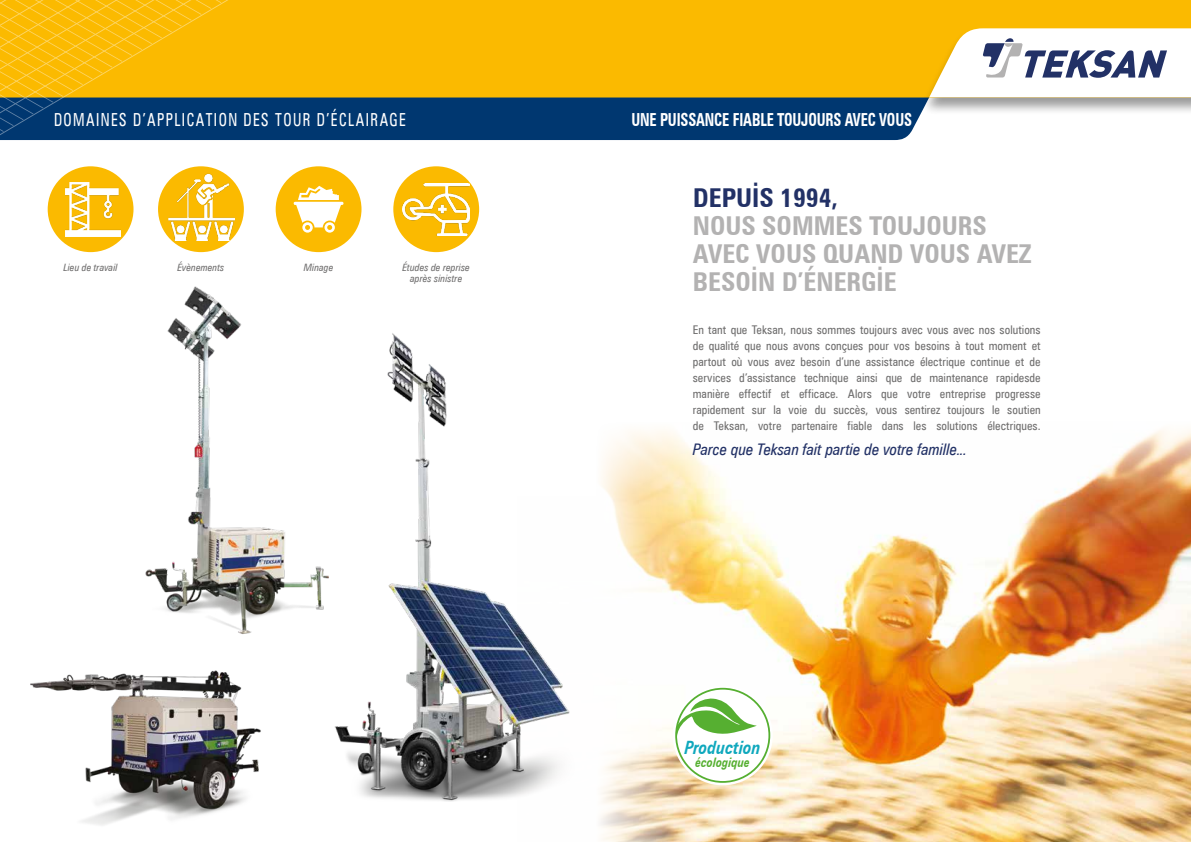
<style>
.page{position:relative;width:1191px;height:842px;background:#fff}
.page>*{position:absolute;margin:0;border:0;box-sizing:border-box;transform-origin:0 0}
.t1{font:700 condensed 26px/28px "Zurich BT";color:#b3b2b2}
.t2{font:700 condensed 26px "Zurich BT";color:#223166}
.t3{font:italic 700 18.3px "Zurich BT";color:#0fa8bd;scale:.8 1}
.t4{font:condensed 18px "Zurich BT";letter-spacing:.1em;color:#fff;scale:.8 1}
.t5{font:700 condensed 18px "Zurich BT";letter-spacing:-.01em;color:#fff;scale:.8 1}
.t6{font:italic condensed 16px "Zurich BT";color:#223166}
.t7{font:italic 700 13.1px "Zurich BT";color:#56af31;scale:.8 1}
.t8{font:condensed 12px/16px "Zurich BT";letter-spacing:.005em;color:#706f6f;text-align:justify}
.t9{font:italic condensed 10.1px/11px "Zurich BT";letter-spacing:.01em;color:#706f6f;text-align:center}
</style>
<div class="page">
<div style="left:48px;top:166px;width:85px;height:86px;background:#fbba00;border-radius:50%"></div>
<img style="left:66px;top:195px;width:54px;height:41px">
<div style="left:158px;top:166px;width:86px;height:86px;background:#fbba00;border-radius:50%"></div>
<img style="left:167px;top:195px;width:67px;height:45px">
<div style="left:393px;top:166px;width:86px;height:86px;background:#fbba00;border-radius:50%"></div>
<img style="left:403px;top:183px;width:67px;height:52px">
<div style="left:276px;top:166px;width:85px;height:86px;background:#fbba00;border-radius:50%"></div>
<svg style="left:294px;top:186px;width:49px;height:47px"></svg>
<img style="left:30px;top:681px;width:231px;height:144px">
<img style="left:54px;top:286px;width:249px;height:414px">
<img style="left:303px;top:333px;width:214px;height:469px">
<img style="left:517px;top:430px;width:674px;height:412px">
<svg style="left:50px;top:175px;width:243px;height:20px"></svg>
<svg style="left:50px;top:173px;width:224px;height:11px"></svg>
<svg style="left:0;top:0;width:1191px;height:141px;background:#bda344"></svg>
<div style="left:673px;top:685px;width:99px;height:100px;background:#fff;border-radius:50%"></div>
<svg style="left:674px;top:698px;width:83px;height:36px"></svg>
<div style="left:675px;top:688px;width:95px;height:95px;border:2px solid #56af31;border-radius:50%"></div>
<h3 class="t4" style="left:54px;top:109px;width:441px">DOMAINES D’APPLICATION DES TOUR D’ÉCLAIRAGE</h3>
<h3 class="t5" style="left:631px;top:109px;width:352px">UNE PUISSANCE FIABLE TOUJOURS AVEC VOUS</h3>
<p class="t9" style="left:64px;top:261px;width:56px">Lieu de travail</p>
<p class="t9" style="left:177px;top:261px;width:48px">Évènements</p>
<p class="t9" style="left:402px;top:262px;width:69px">Études de reprise après sinistre</p>
<p class="t9" style="left:304px;top:262px;width:31px">Minage</p>
<h1 class="t2" style="left:693px;top:182px;width:147px">DEPUİS 1994,</h1>
<h1 class="t1" style="left:693px;top:211px;width:340px">NOUS SOMMES TOUJOURS<br>AVEC VOUS QUAND VOUS AVEZ<br>BESOİN D’ÉNERGİE</h1>
<p class="t8" style="left:693px;top:321px;width:349px">En tant que Teksan, nous sommes toujours avec vous avec nos solutions de qualité que nous avons conçues pour vos besoins à tout moment et partout où vous avez besoin d’une assistance électrique continue et de services d’assistance technique ainsi que de maintenance rapidesde manière effectif et efficace. Alors que votre entreprise progresse rapidement sur la voie du succès, vous sentirez toujours le soutien de Teksan, votre partenaire fiable dans les solutions électriques.</p>
<h3 class="t6" style="left:693px;top:439px;width:276px">Parce que Teksan fait partie de votre famille...</h3>
<h2 class="t3" style="left:684px;top:734px;width:97px">Production</h2>
<p class="t7" style="left:695px;top:753px;width:70px">écologique</p>
</div>
